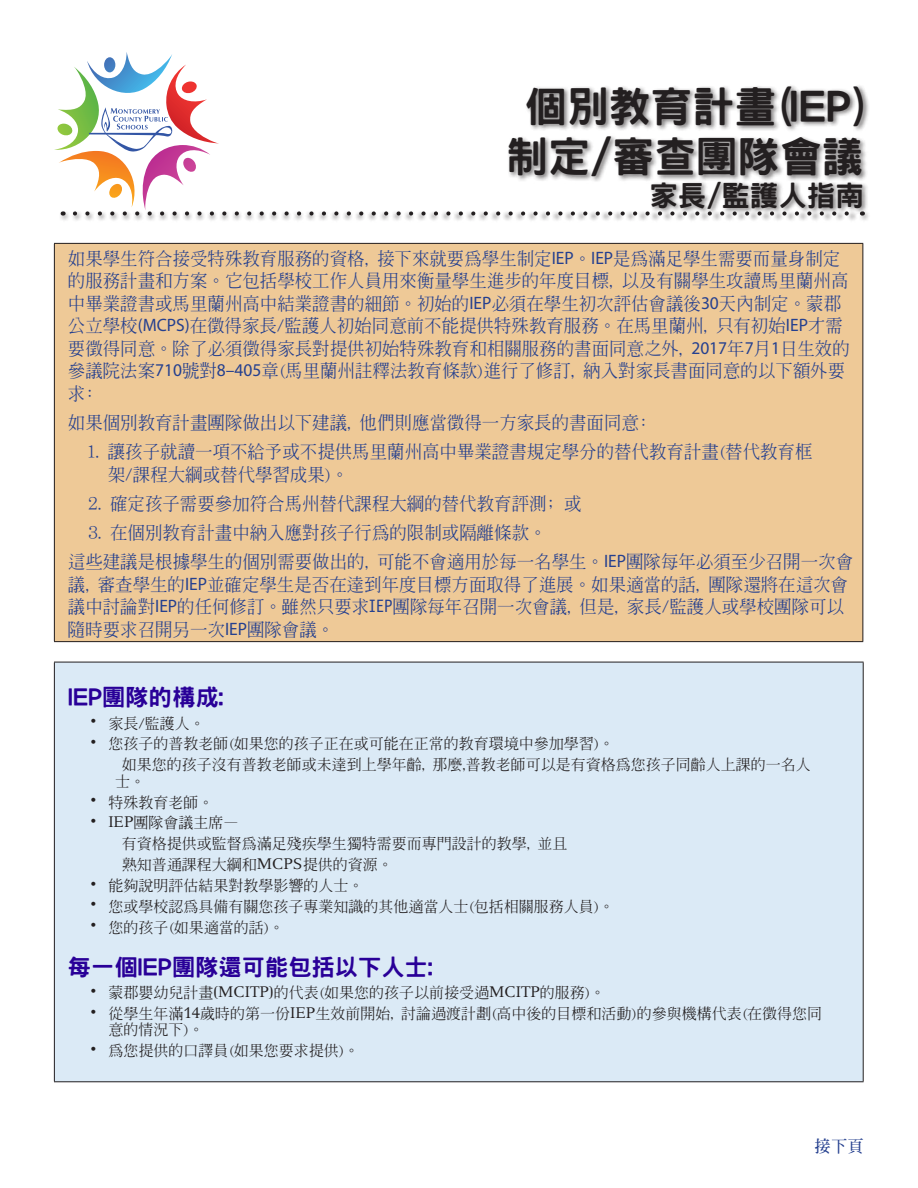
<style>
.page{position:relative;width:918px;height:1188px;background:#fff}
.page>*{position:absolute;margin:0;border:0;box-sizing:border-box;transform-origin:0 0}
.t1{font:800 42px/50.4px "Han Wang Hei";color:#231f20;text-align:center}
.t2{font:800 28.5px "Han Wang Hei";color:#231f20}
.Myriad_Bold_Heads{font:800 23.25px "Han Wang Hei";color:#290098}
._1stPara{font:500 18px/22.5px "Han Wang Ming";color:#25408f}
.Text_Listing{font:700 16.5px "Han Wang Ming";color:#25408f}
.t3{font:500 15px/16.5px "Han Wang Ming";color:#231f20}
.s1{font-family:"Myriad Pro";font-weight:400}
.s2{font-family:"Officina Sans Std";font-weight:400}
.s3{font-size:24px}
.s4{font-family:"Versailles LT Std";font-weight:400}
</style>
<div class="page">
<div style="left:58px;top:84px;width:813px;height:138px;background:#231f20;opacity:.59"></div>
<div style="left:54px;top:243px;width:809px;height:399px;background:#eec997"></div>
<hr style="left:54px;top:243px;width:809px;height:1px;background:#231f20">
<hr style="left:54px;top:244px;width:1px;height:397px;background:#231f20">
<hr style="left:862px;top:244px;width:1px;height:397px;background:#231f20">
<hr style="left:54px;top:641px;width:809px;height:1px;background:#231f20">
<div style="left:54px;top:662px;width:809px;height:420px;background:#dbeaf6"></div>
<hr style="left:54px;top:662px;width:810px;height:1px;background:#231f20">
<hr style="left:54px;top:662px;width:1px;height:419px;background:#231f20">
<hr style="left:863px;top:662px;width:1px;height:419px;background:#231f20">
<hr style="left:54px;top:1081px;width:810px;height:1px;background:#231f20">
<svg style="left:54px;top:52px;width:802px;height:164px"></svg>
<p class="t1" style="left:506px;top:81px;width:360px">個別教育計畫(IEP)制定/審查團隊會議</p>
<p class="t2" style="left:649px;top:180px;width:216px">家長/監護人指南</p>
<p class="_1stPara" style="left:68px;top:247px;width:784px">如果學生符合接受特殊教育服務的資格, 接下來就要為學生制定<span class="s1">IEP</span>。<span class="s1">IEP</span>是為滿足學生需要而量身制定的服務計畫和方案。它包括學校工作人員用來衡量學生進步的年度目標, 以及有關學生攻讀馬里蘭州高中畢業證書或馬里蘭州高中結業證書的細節。初始的<span class="s1">IEP</span>必須在學生初次評估會議後<span class="s1">30</span>天內制定。蒙郡公立學校<span class="s1">(MCPS)</span>在徵得家長/監護人初始同意前不能提供特殊教育服務。在馬里蘭州, 只有初始<span class="s1">IEP</span>才需要徵得同意。除了必須徵得家長對提供初始特殊教育和相關服務的書面同意之外, <span class="s1">2017</span>年<span class="s1">7</span>月<span class="s1">1</span>日生效的參議院法案<span class="s1">710</span>號對<span class="s1">8–405</span>章(馬里蘭州註釋法教育條款)進行了修訂, 納入對家長書面同意的以下額外要求:</p>
<p class="_1stPara" style="left:68px;top:411px;width:581px">如果個別教育計畫團隊做出以下建議, 他們則應當徵得一方家長的書面同意:</p>
<p class="_1stPara" style="left:108px;top:440px;width:706px;text-indent:-20px">1. 讓孩子就讀一項不給予或不提供馬里蘭州高中畢業證書規定學分的替代教育計畫(替代教育框架/課程大綱或替代學習成果)。</p>
<p class="_1stPara" style="left:88px;top:492px;width:495px">2. 確定孩子需要參加符合馬州替代課程大綱的替代教育評測; 或</p>
<p class="_1stPara" style="left:88px;top:521px;width:460px">3. 在個別教育計畫中納入應對孩子行為的限制或隔離條款。</p>
<p class="_1stPara" style="left:68px;top:551px;width:787px">這些建議是根據學生的個別需要做出的, 可能不會適用於每一名學生。<span class="s1">IEP</span>團隊每年必須至少召開一次會議, 審查學生的<span class="s1">IEP</span>並確定學生是否在達到年度目標方面取得了進展。如果適當的話, 團隊還將在這次會議中討論對<span class="s1">IEP</span>的任何修訂。雖然只要求<span class="s2">IEP</span>團隊每年召開一次會議, 但是, 家長/監護人或學校團隊可以隨時要求召開另一次<span class="s1">IEP</span>團隊會議。</p>
<p class="Myriad_Bold_Heads" style="left:68px;top:685px;width:157px">IEP團隊的構成:</p>
<p class="t3" style="left:81px;top:715px;width:125px"><span class="s3">•</span> 家長/監護人。</p>
<p class="t3" style="left:81px;top:736px;width:534px"><span class="s3">•</span> 您孩子的普教老師(如果您的孩子正在或可能在正常的教育環境中參加學習)。</p>
<p class="t3" style="left:115px;top:756px;width:697px;text-indent:7px">如果您的孩子沒有普教老師或未達到上學年齡, 那麼,普教老師可以是有資格為您孩子同齡人上課的一名人士。</p>
<p class="t3" style="left:81px;top:794px;width:133px"><span class="s3">•</span> 特殊教育老師。</p>
<p class="t3" style="left:81px;top:815px;width:159px"><span class="s3">•</span> <span class="s4">IEP</span>團隊會議主席—</p>
<p class="t3" style="left:122px;top:835px;width:447px">有資格提供或監督為滿足殘疾學生獨特需要而專門設計的教學, 並且</p>
<p class="t3" style="left:122px;top:856px;width:272px">熟知普通課程大綱和<span class="s4">MCPS</span>提供的資源。</p>
<p class="t3" style="left:81px;top:877px;width:283px"><span class="s3">•</span> 能夠說明評估結果對教學影響的人士。</p>
<p class="t3" style="left:81px;top:898px;width:534px"><span class="s3">•</span> 您或學校認為具備有關您孩子專業知識的其他適當人士(包括相關服務人員)。</p>
<p class="t3" style="left:81px;top:919px;width:204px"><span class="s3">•</span> 您的孩子(如果適當的話)。</p>
<p class="Myriad_Bold_Heads" style="left:68px;top:955px;width:366px">每一個IEP團隊還可能包括以下人士:</p>
<p class="t3" style="left:81px;top:984px;width:525px"><span class="s3">•</span> 蒙郡嬰幼兒計畫<span class="s4">(MCITP)</span>的代表(如果您的孩子以前接受過<span class="s4">MCITP</span>的服務)。</p>
<p class="t3" style="left:108px;top:1005px;width:715px;text-indent:-27px"><span class="s3">•</span> 從學生年滿<span class="s4">14</span>歲時的第一份<span class="s4">IEP</span>生效前開始, 討論過渡計劃(高中後的目標和活動)的參與機構代表(在徵得您同意的情況下)。</p>
<p class="t3" style="left:81px;top:1042px;width:279px"><span class="s3">•</span> 為您提供的口譯員(如果您要求提供)。</p>
<p class="Text_Listing" style="left:814px;top:1137px;width:51px">接下頁</p>
</div>
